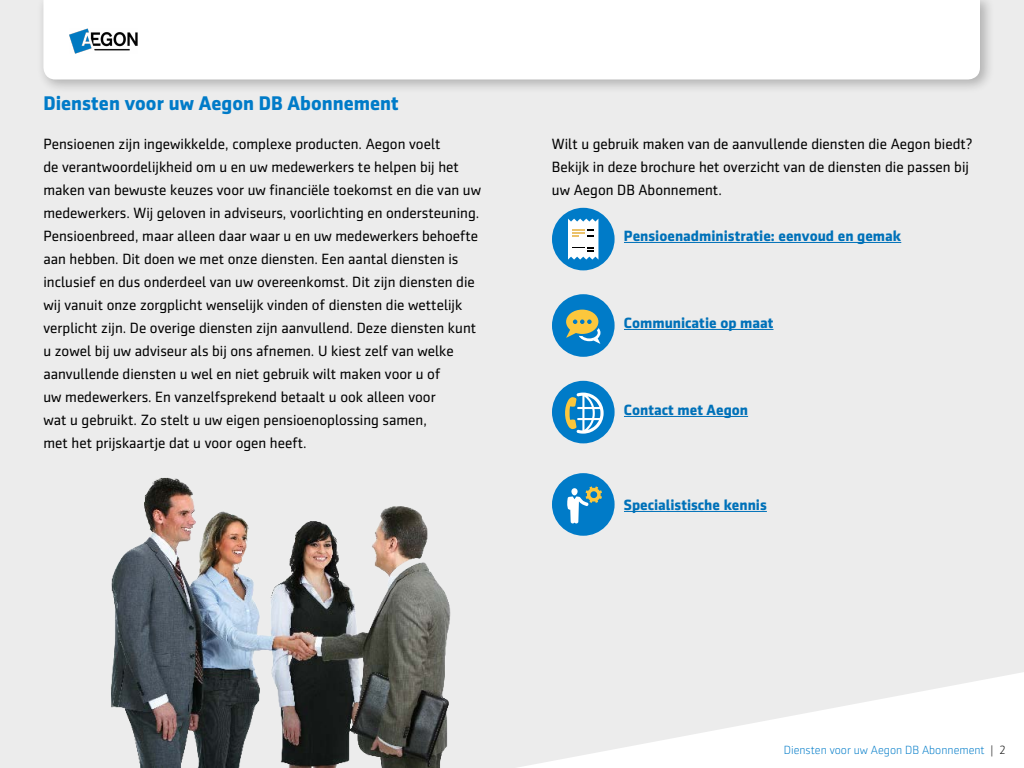
<style>
.page{position:relative;width:1024px;height:768px;background:#ececec}
.page>*{position:absolute;margin:0;border:0;box-sizing:border-box;transform-origin:0 0}
.t1{font:700 20px "Sentico Sans DT";color:#007bc8}
.t2{font:15px/23px "Sentico Sans DT";color:#000}
.t3{font:700 15px "Sentico Sans DT";color:#007bc8}
.t4{font:300 12px "Sentico Sans DT";color:#007bc8}
.s1{color:#000}
</style>
<div class="page">
<div style="left:36px;top:0;width:959px;height:94px;background:#000;opacity:.25"></div>
<svg style="left:43px;top:0;width:937px;height:80px"></svg>
<img style="left:69px;top:28px;width:68px;height:25px">
<div style="left:552px;top:294px;width:63px;height:63px;background:#007bc8;border-radius:50%"></div>
<div style="left:552px;top:381px;width:63px;height:62px;background:#007bc8;border-radius:50%"></div>
<svg style="left:566px;top:310px;width:34px;height:34px"></svg>
<div style="left:552px;top:208px;width:63px;height:62px;background:#007bc8;border-radius:50%"></div>
<svg style="left:568px;top:219px;width:30px;height:41px"></svg>
<div style="left:552px;top:473px;width:63px;height:63px;background:#007bc8;border-radius:50%"></div>
<svg style="left:567px;top:486px;width:35px;height:37px"></svg>
<svg style="left:565px;top:393px;width:39px;height:41px"></svg>
<img style="left:81px;top:451px;width:393px;height:317px">
<h1 class="t1" style="left:43px;top:92px;width:357px">Diensten voor uw Aegon DB Abonnement</h1>
<p class="t2" style="left:43px;top:133px;width:439px">Pensioenen zijn ingewikkelde, complexe producten. Aegon voelt<br>de verantwoordelijkheid om u en uw medewerkers te helpen bij het maken van bewuste keuzes voor uw financiële toekomst en die van uw medewerkers. Wij geloven in adviseurs, voorlichting en ondersteuning.<br>Pensioenbreed, maar alleen daar waar u en uw medewerkers behoefte aan hebben. Dit doen we met onze diensten. Een aantal diensten is inclusief en dus onderdeel van uw overeenkomst. Dit zijn diensten die wij vanuit onze zorgplicht wenselijk vinden of diensten die wettelijk verplicht zijn. De overige diensten zijn aanvullend. Deze diensten kunt u zowel bij uw adviseur als bij ons afnemen. U kiest zelf van welke aanvullende diensten u wel en niet gebruik wilt maken voor u of<br>uw medewerkers. En vanzelfsprekend betaalt u ook alleen voor<br>wat u gebruikt. Zo stelt u uw eigen pensioenoplossing samen,<br>met het prijskaartje dat u voor ogen heeft.</p>
<p class="t2" style="left:552px;top:132px;width:422px">Wilt u gebruik maken van de aanvullende diensten die Aegon biedt?<br>Bekijk in deze brochure het overzicht van de diensten die passen bij uw Aegon DB Abonnement.</p>
<p class="t3" style="left:624px;top:227px;width:279px">Pensioenadministratie: eenvoud en gemak</p>
<p class="t3" style="left:624px;top:314px;width:151px">Communicatie op maat</p>
<p class="t3" style="left:624px;top:401px;width:126px">Contact met Aegon</p>
<p class="t3" style="left:624px;top:496px;width:144px">Specialistische kennis</p>
<p class="t4" style="left:784px;top:743px;width:224px">Diensten voor uw Aegon DB Abonnement <span class="s1">| 2</span></p>
</div>
